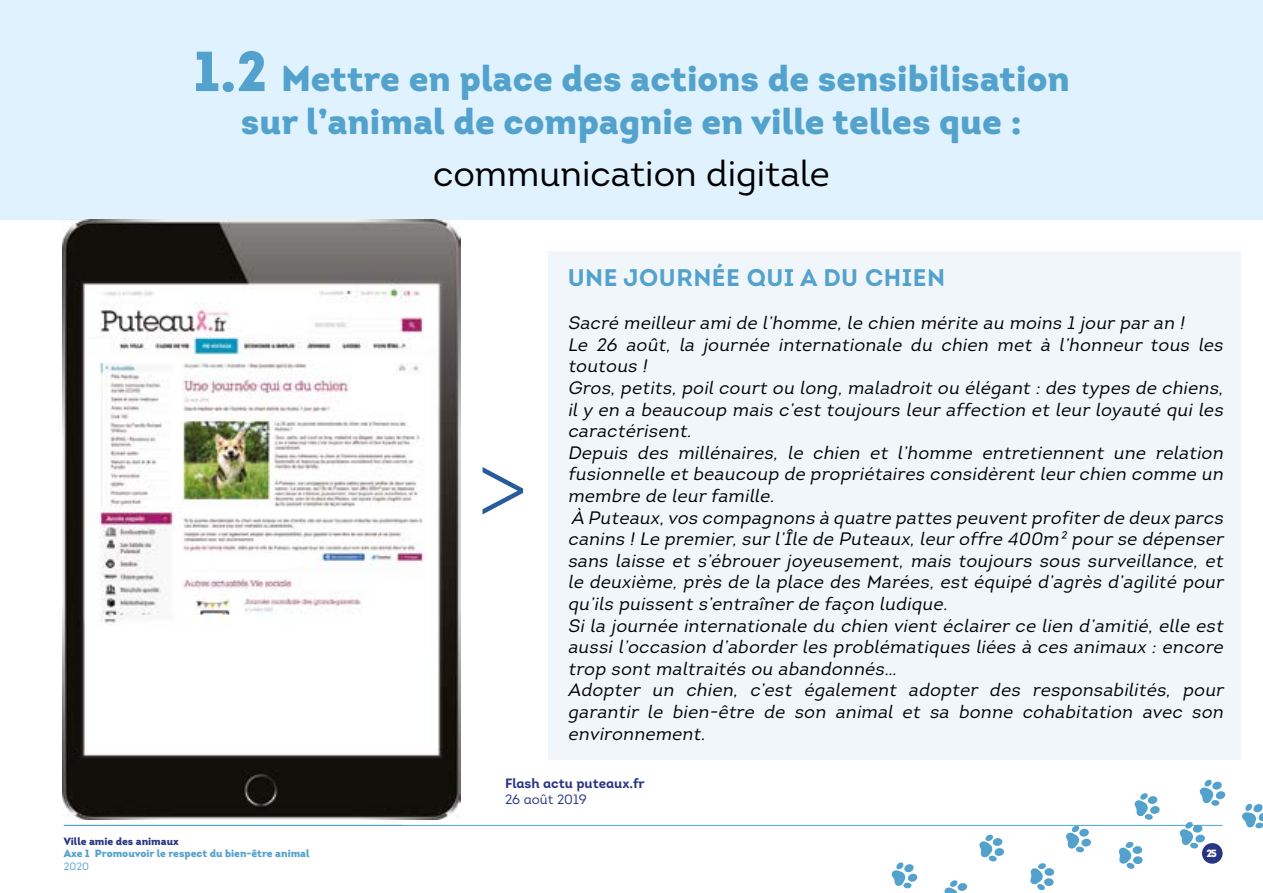
<style>
.page{position:relative;width:1263px;height:893px;background:#fff}
.page>*{position:absolute;margin:0;border:0;box-sizing:border-box;transform-origin:0 0}
.t1{font:900 36px/43.2px "Intro";color:#52a2cd;text-align:center}
.t2{font:36px "Intro";color:#000}
.t3{font:700 24px "Intro";letter-spacing:.02em;color:#52a2cd}
.t4{font:italic 18px/21.6px "Intro";letter-spacing:.02em;color:#000}
.t5{font:13.5px "Intro Bold Alt";color:#283583}
.t6{font:13.5px "Intro Book Alt";color:#283583}
.t7{font:900 10.5px "Intro";color:#52a2cd}
.t8{font:900 10.5px "Intro";color:#283583}
.t9{font:10.5px "Intro Book Alt";color:#52a2cd}
.t10{font:900 10.5px "Intro";color:#fff}
.s1{font-size:56.25px}
</style>
<div class="page">
<div style="left:1202px;top:843px;width:20px;height:21px;background:#283583;border-radius:50%"></div>
<div style="left:549px;top:251px;width:692px;height:508px;background:#f1f6fb"></div>
<div style="left:0;top:0;width:1263px;height:219px;background:#dff2fd"></div>
<img style="left:63px;top:219px;width:397px;height:601px">
<hr style="left:64px;top:825px;width:1158px;height:1px;background:#52a2cd">
<svg style="left:891px;top:862px;width:27px;height:24px"></svg>
<div style="left:903px;top:883px;width:8px;height:5px;background:#52a2cd;border-radius:50%"></div>
<svg style="left:944px;top:880px;width:24px;height:13px"></svg>
<svg style="left:979px;top:834px;width:25px;height:28px"></svg>
<div style="left:1044px;top:868px;width:10px;height:8px;background:#52a2cd;border-radius:50%"></div>
<div style="left:1044px;top:878px;width:10px;height:8px;background:#52a2cd;border-radius:50%"></div>
<svg style="left:1030px;top:863px;width:16px;height:28px"></svg>
<svg style="left:1065px;top:825px;width:26px;height:28px"></svg>
<svg style="left:1134px;top:793px;width:26px;height:23px"></svg>
<div style="left:1144px;top:814px;width:9px;height:6px;background:#52a2cd;border-radius:50%"></div>
<div style="left:1132px;top:846px;width:10px;height:8px;background:#52a2cd;border-radius:50%"></div>
<div style="left:1133px;top:856px;width:10px;height:8px;background:#52a2cd;border-radius:50%"></div>
<svg style="left:1119px;top:841px;width:16px;height:28px"></svg>
<svg style="left:1179px;top:822px;width:26px;height:23px"></svg>
<div style="left:1190px;top:842px;width:8px;height:7px;background:#52a2cd;border-radius:50%"></div>
<svg style="left:1242px;top:803px;width:21px;height:26px"></svg>
<svg style="left:1199px;top:779px;width:27px;height:24px"></svg>
<div style="left:1211px;top:800px;width:8px;height:6px;background:#52a2cd;border-radius:50%"></div>
<h1 class="t1" style="left:193px;top:56px;width:878px"><span class="s1">1.2</span> Mettre en place des actions de sensibilisation sur l’animal de compagnie en ville telles que :</h1>
<h1 class="t2" style="left:433px;top:151px;width:398px">communication digitale</h1>
<h2 class="t3" style="left:568px;top:262px;width:379px">UNE JOURNÉE QUI A DU CHIEN</h2>
<p class="t4" style="left:568px;top:312px;width:661px">Sacré meilleur ami de l’homme, le chien mérite au moins 1 jour par an !<br>Le 26 août, la journée internationale du chien met à l’honneur tous les toutous !<br>Gros, petits, poil court ou long, maladroit ou élégant : des types de chiens, il y en a beaucoup mais c’est toujours leur affection et leur loyauté qui les caractérisent.<br>Depuis des millénaires, le chien et l’homme entretiennent une relation fusionnelle et beaucoup de propriétaires considèrent leur chien comme un membre de leur famille.<br>À Puteaux,vos compagnons à quatre pattes peuvent profiter de deux parcs canins ! Le premier, sur l’Île de Puteaux, leur offre 400m² pour se dépenser sans laisse et s’ébrouer joyeusement, mais toujours sous surveillance, et le deuxième, près de la place des Marées, est équipé d’agrès d’agilité pour qu’ils puissent s’entraîner de façon ludique.<br>Si la journée internationale du chien vient éclairer ce lien d’amitié, elle est aussi l’occasion d’aborder les problématiques liées à ces animaux : encore trop sont maltraités ou abandonnés…<br>Adopter un chien, c’est également adopter des responsabilités, pour garantir le bien-être de son animal et sa bonne cohabitation avec son environnement.</p>
<p class="t8" style="left:64px;top:834px;width:116px">Ville amie des animaux</p>
<p class="t7" style="left:64px;top:847px;width:247px">Axe 1 Promouvoir le respect du bien-être animal</p>
<p class="t9" style="left:64px;top:860px;width:27px">2020</p>
<p class="t5" style="left:505px;top:775px;width:141px">Flash actu puteaux.fr</p>
<p class="t6" style="left:505px;top:791px;width:83px">26 août 2019</p>
<p class="t10" style="left:1206px;top:846px;width:12px">25</p>
</div>
